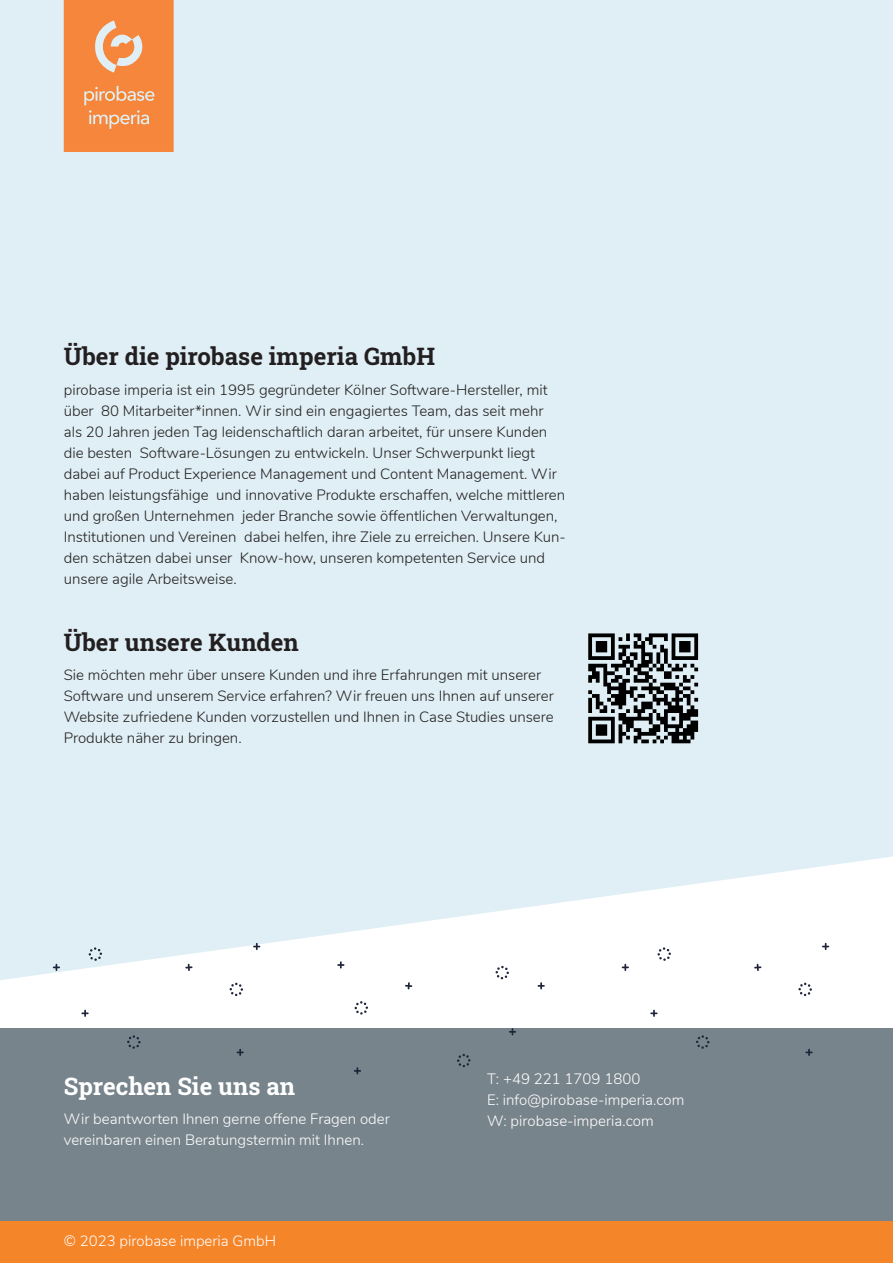
<style>
.page{position:relative;width:893px;height:1263px;background:#fff}
.page>*{position:absolute;margin:0;border:0;box-sizing:border-box;transform-origin:0 0}
.t1{font:24px "Roboto Slab";color:#231f20}
.t2{font:24px "Roboto Slab";color:#fff}
.t3{font:300 15px/21px "Nunito";color:#231f20}
.t4{font:300 15px/21px "Nunito";color:#fff}
</style>
<div class="page">
<div style="left:0;top:0;width:893px;height:980px;background:#dfeff5"></div>
<div style="left:0;top:1214px;width:893px;height:49px;background:#f58529"></div>
<svg style="left:64px;top:0;width:110px;height:152px;background:#f28f4b"></svg>
<div style="left:0;top:1028px;width:893px;height:192px;background:#78848c"></div>
<svg style="left:81px;top:1010px;width:8px;height:7px"></svg>
<svg style="left:237px;top:1049px;width:7px;height:7px"></svg>
<svg style="left:253px;top:943px;width:7px;height:7px"></svg>
<svg style="left:230px;top:983px;width:13px;height:13px"></svg>
<svg style="left:185px;top:964px;width:8px;height:7px"></svg>
<svg style="left:89px;top:947px;width:13px;height:14px"></svg>
<svg style="left:53px;top:964px;width:7px;height:7px"></svg>
<svg style="left:127px;top:1035px;width:14px;height:14px"></svg>
<svg style="left:650px;top:1010px;width:7px;height:7px"></svg>
<svg style="left:805px;top:1049px;width:8px;height:7px"></svg>
<svg style="left:822px;top:943px;width:7px;height:7px"></svg>
<svg style="left:798px;top:983px;width:14px;height:13px"></svg>
<svg style="left:754px;top:964px;width:7px;height:7px"></svg>
<svg style="left:657px;top:947px;width:14px;height:14px"></svg>
<svg style="left:622px;top:964px;width:7px;height:7px"></svg>
<svg style="left:696px;top:1035px;width:13px;height:14px"></svg>
<svg style="left:509px;top:1028px;width:7px;height:7px"></svg>
<svg style="left:354px;top:1067px;width:7px;height:7px"></svg>
<svg style="left:337px;top:961px;width:7px;height:7px"></svg>
<svg style="left:355px;top:1001px;width:13px;height:13px"></svg>
<svg style="left:405px;top:982px;width:7px;height:7px"></svg>
<svg style="left:495px;top:966px;width:14px;height:13px"></svg>
<svg style="left:538px;top:982px;width:7px;height:7px"></svg>
<svg style="left:457px;top:1054px;width:13px;height:13px"></svg>
<svg style="left:588px;top:633px;width:110px;height:110px;background:#6b7376"></svg>
<h1 class="t1" style="left:64px;top:340px;width:373px">Über die pirobase imperia GmbH</h1>
<p class="t3" style="left:64px;top:378px;width:503px">pirobase imperia ist ein 1995 gegründeter Kölner Software-Hersteller, mit über 80 Mitarbeiter*innen. Wir sind ein engagiertes Team, das seit mehr<br>als 20 Jahren jeden Tag leidenschaftlich daran arbeitet, für unsere Kunden die besten Software-Lösungen zu entwickeln. Unser Schwerpunkt liegt dabei auf Product Experience Management und Content Management. Wir haben leistungsfähige und innovative Produkte erschaffen, welche mittleren und großen Unternehmen jeder Branche sowie öffentlichen Verwaltungen, Institutionen und Vereinen dabei helfen, ihre Ziele zu erreichen. Unsere Kun&shy;den schätzen dabei unser Know-how, unseren kompetenten Service und unsere agile Arbeitsweise.</p>
<h1 class="t1" style="left:64px;top:626px;width:236px">Über unsere Kunden</h1>
<p class="t3" style="left:64px;top:664px;width:492px">Sie möchten mehr über unsere Kunden und ihre Erfahrungen mit unserer Software und unserem Service erfahren? Wir freuen uns Ihnen auf unserer Website zufriedene Kunden vorzustellen und Ihnen in Case Studies unsere Produkte näher zu bringen.</p>
<h1 class="t2" style="left:64px;top:1069px;width:233px">Sprechen Sie uns an</h1>
<p class="t4" style="left:64px;top:1107px;width:327px">Wir beantworten Ihnen gerne offene Fragen oder vereinbaren einen Beratungstermin mit Ihnen.</p>
<p class="t4" style="left:64px;top:1229px;width:214px">© 2023 pirobase imperia GmbH</p>
<p class="t4" style="left:487px;top:1067px;width:199px">T: +49 221 1709 1800<br>E: info@pirobase-imperia.com<br>W: pirobase-imperia.com</p>
</div>
